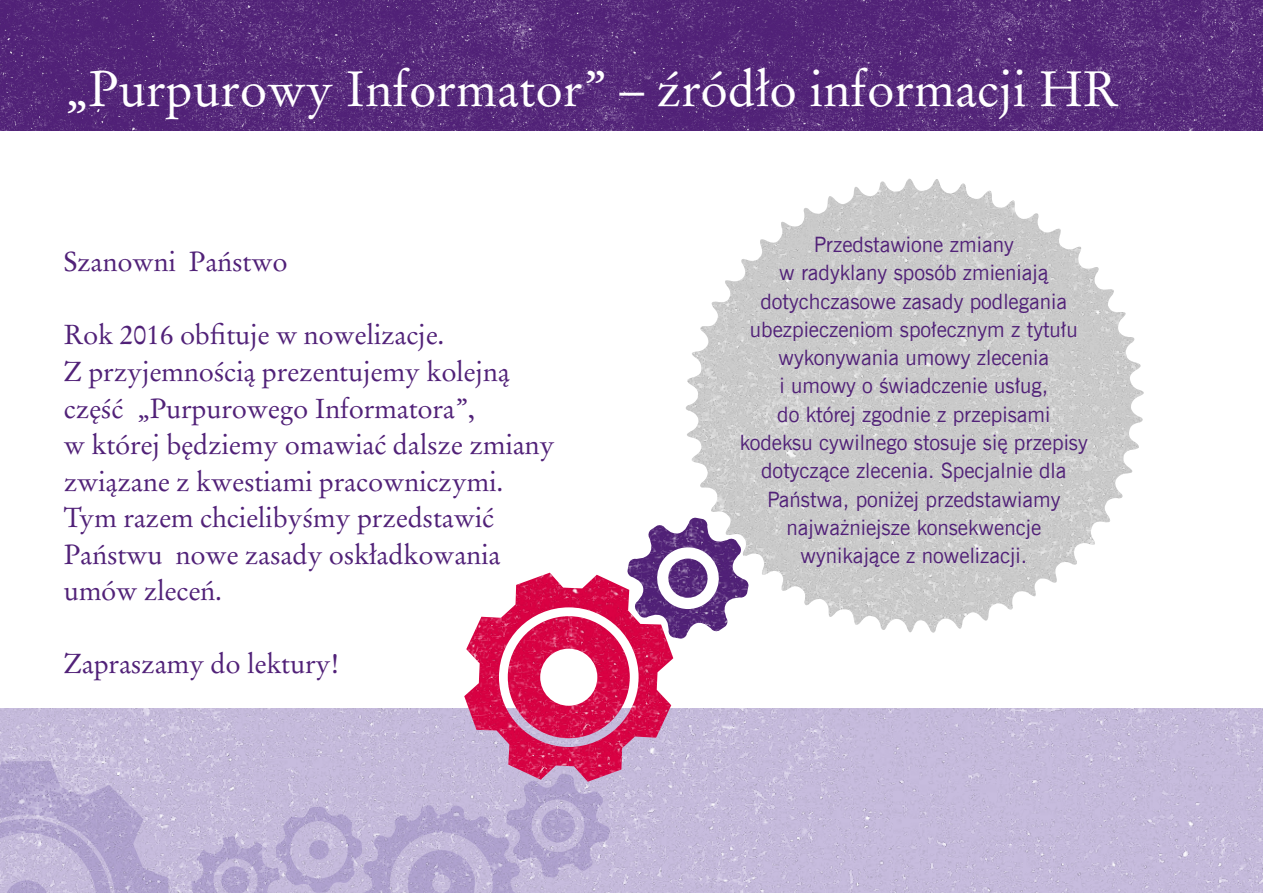
<style>
.page{position:relative;width:1263px;height:893px;background:#fff}
.page>*{position:absolute;margin:0;border:0;box-sizing:border-box;transform-origin:0 0}
.t1{font:49.5px "Stempel Garamond LT Pro";color:#fff}
.t2{font:27.45px/36.5px "Stempel Garamond LT Pro";letter-spacing:-.01em;color:#512178}
.t3{font:21.3px/28.3px "News Goth EU";color:#512178;text-align:center}
</style>
<div class="page">
<img style="left:0;top:708px;width:1263px;height:185px">
<svg style="left:191px;top:525px;width:558px;height:368px"></svg>
<img style="left:508px;top:616px;width:122px;height:122px">
<svg style="left:683px;top:178px;width:461px;height:458px;fill:#cdcdcd"></svg>
<img style="left:683px;top:180px;width:272px;height:454px">
<img style="left:0;top:0;width:1263px;height:130px">
<h1 class="t1" style="left:64px;top:57px;width:1056px">„Purpurowy Informator” – źródło informacji HR</h1>
<p class="t2" style="left:64px;top:244px;width:225px">Szanowni Państwo</p>
<p class="t2" style="left:64px;top:317px;width:492px">Rok 2016 obfituje w nowelizacje.<br>Z przyjemnością prezentujemy kolejną część „Purpurowego Informatora”,<br>w której będziemy omawiać dalsze zmiany związane z kwestiami pracowniczymi.<br>Tym razem chcielibyśmy przedstawić Państwu nowe zasady oskładkowania umów zleceń.</p>
<p class="t2" style="left:64px;top:645px;width:277px">Zapraszamy do lektury!</p>
<p class="t3" style="left:740px;top:231px;width:349px">Przedstawione zmiany<br>w radyklany sposób zmieniają dotychczasowe zasady podlegania ubezpieczeniom społecznym z tytułu wykonywania umowy zlecenia<br>i umowy o świadczenie usług,<br>do której zgodnie z przepisami kodeksu cywilnego stosuje się przepisy dotyczące zlecenia. Specjalnie dla<br>Państwa, poniżej przedstawiamy najważniejsze konsekwencje wynikające z nowelizacji.</p>
</div>
